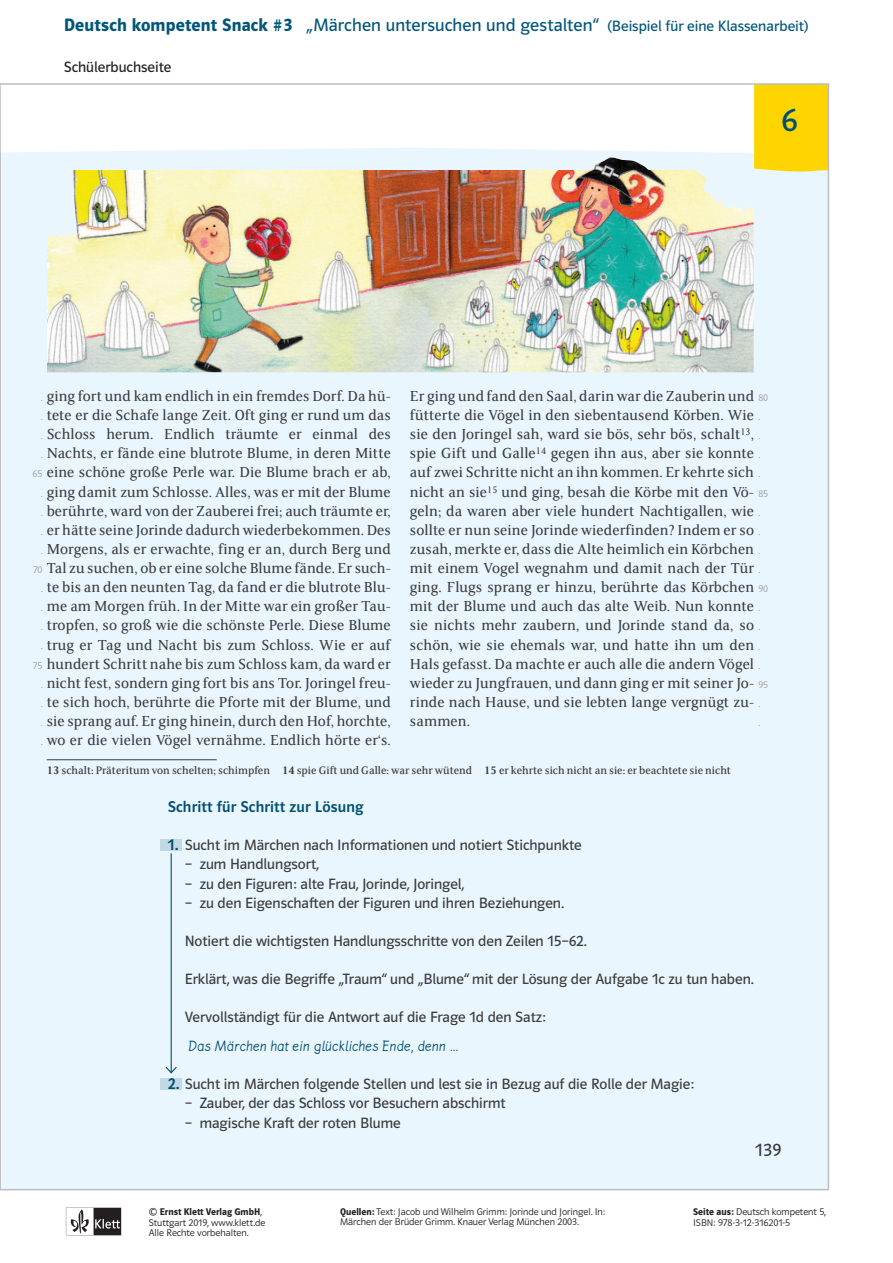
<style>
.page{position:relative;width:893px;height:1263px;background:#fff}
.page>*{position:absolute;margin:0;border:0;box-sizing:border-box;transform-origin:0 0}
.t1{font:34.5px "Polo 22 K Buch 9";color:#005071}
.t2{font:18px "Polo CEF";letter-spacing:.005em;color:#00567a}
.t3{font:18px "Polo CEF Regular 25";color:#3c3c3b}
.t4{font:16.05px/19px "FS Sally Klett Regular 14";letter-spacing:.005em;color:#3c3c3b;text-align:justify}
.t5{font:15.75px "Lemme 2017";letter-spacing:.02em;color:#005071}
.t6{font:15.75px "Polo CEF Medium 2";letter-spacing:.01em;color:#005071}
.t7{font:15px "Polo CEF Regular 25";color:#3c3c3b}
.t8{font:15px "Polo CEF";color:#231f20}
.t9{font:12px "FS Sally Klett Medium 5";color:#3c3c3b}
.t10{font:300 9.75px/10.5px "Polo CEF";color:#231f20}
.t11{font:9.75px/19px "Polo CEF Light 5";color:#9d9d9c}
.s1{font-weight:600}
.s2{font-size:15px}
.s3{font-family:"FS Sally Klett Semi Bold 13"}
.s4{font-family:"Polo CEF Medium 2";font-size:15.75px;color:#005071}
</style>
<div class="page">
<svg style="left:66px;top:1208px;width:55px;height:27px"></svg>
<div style="left:0;top:116px;width:828px;height:1073px;background:#eaf6fe"></div>
<svg style="left:3px;top:116px;width:751px;height:37px;background:#fdfefe"></svg>
<div style="left:754px;top:86px;width:72px;height:86px;background:#ffd500"></div>
<div style="left:160px;top:839px;width:22px;height:12px;background:#c1d8e5"></div>
<hr style="left:171px;top:853px;width:1px;height:220px;background:#005071">
<svg style="left:165px;top:1065px;width:12px;height:9px"></svg>
<div style="left:160px;top:1078px;width:22px;height:12px;background:#c1d8e5"></div>
<hr style="left:47px;top:759px;width:170px;height:1px;background:#3c3c3b">
<img style="left:47px;top:157px;width:707px;height:215px">
<svg style="left:0;top:83px;width:1px;height:1107px"></svg>
<p class="t2" style="left:64px;top:14px;width:746px"><span class="s1">Deutsch kompetent Snack #3</span> „Märchen untersuchen und gestalten“ <span class="s2">(Beispiel für eine Klassenarbeit)</span></p>
<p class="t8" style="left:64px;top:58px;width:109px">Schülerbuchseite</p>
<h1 class="t1" style="left:781px;top:101px;width:18px">6</h1>
<p class="t4" style="left:47px;top:386px;width:346px">ging fort und kam endlich in ein fremdes Dorf. Da hü&shy;tete er die Schafe lange Zeit. Oft ging er rund um das Schloss herum. Endlich träumte er einmal des Nachts, er fände eine blutrote Blume, in deren Mitte eine schöne große Perle war. Die Blume brach er ab, ging damit zum Schlosse. Alles, was er mit der Blume berührte, ward von der Zauberei frei; auch träumte er, er hätte seine Jorinde dadurch wiederbekommen. Des Morgens, als er erwachte, fing er an, durch Berg und Tal zu suchen, ob er eine solche Blume fände. Er such&shy;te bis an den neunten Tag, da fand er die blutrote Blu&shy;me am Morgen früh. In der Mitte war ein großer Tau&shy;tropfen, so groß wie die schönste Perle. Diese Blume trug er Tag und Nacht bis zum Schloss. Wie er auf hundert Schritt nahe bis zum Schloss kam, da ward er nicht fest, sondern ging fort bis ans Tor. Joringel freu&shy;te sich hoch, berührte die Pforte mit der Blume, und sie sprang auf. Er ging hinein, durch den Hof, horchte, wo er die vielen Vögel vernähme. Endlich hörte er‘s.</p>
<p class="t4" style="left:410px;top:386px;width:346px">Er ging und fand den Saal, darin war die Zauberin und fütterte die Vögel in den siebentausend Körben. Wie sie den Joringel sah, ward sie bös, sehr bös, schalt<sup>13</sup>, spie Gift und Galle<sup>14</sup> gegen ihn aus, aber sie konnte auf zwei Schritte nicht an ihn kommen. Er kehrte sich nicht an sie<sup>15</sup> und ging, besah die Körbe mit den Vö&shy;geln; da waren aber viele hundert Nachtigallen, wie sollte er nun seine Jorinde wiederfinden? Indem er so zusah, merkte er, dass die Alte heimlich ein Körbchen mit einem Vogel wegnahm und damit nach der Tür ging. Flugs sprang er hinzu, berührte das Körbchen mit der Blume und auch das alte Weib. Nun konnte sie nichts mehr zaubern, und Jorinde stand da, so schön, wie sie ehemals war, und hatte ihn um den Hals gefasst. Da machte er auch alle die andern Vögel wieder zu Jungfrauen, und dann ging er mit seiner Jo&shy;rinde nach Hause, und sie lebten lange vergnügt zu&shy;sammen.</p>
<p class="t9" style="left:47px;top:762px;width:686px"><span class="s3">13</span> schalt: Präteritum von schelten; schimpfen <span class="s3">14</span> spie Gift und Galle: war sehr wütend <span class="s3">15</span> er kehrte sich nicht an sie: er beachtete sie nicht</p>
<p class="t11" style="left:758px;top:388px;width:11px">80 .<br>.<br>.<br>.<br>85 .<br>.<br>.<br>.<br>90 .<br>.<br>.<br>.<br>95 .<br>.</p>
<p class="t11" style="left:33px;top:388px;width:12px;text-align:right">.<br>.<br>.<br>.<br>65 .<br>.<br>.<br>.<br>70 .<br>.<br>.<br>.<br>75 .<br>.<br>.<br>.</p>
<p class="t6" style="left:168px;top:797px;width:197px">Schritt für Schritt zur Lösung</p>
<p class="t7" style="left:168px;top:836px;width:416px"><span class="s4">1.</span> Sucht im Märchen nach Informationen und notiert Stichpunkte</p>
<p class="t7" style="left:185px;top:856px;width:136px">– zum Handlungsort,</p>
<p class="t7" style="left:185px;top:875px;width:281px">– zu den Figuren: alte Frau, Jorinde, Joringel,</p>
<p class="t7" style="left:185px;top:894px;width:381px">– zu den Eigenschaften der Figuren und ihren Beziehungen.</p>
<p class="t7" style="left:185px;top:932px;width:404px">Notiert die wichtigsten Handlungsschritte von den Zeilen 15–62.</p>
<p class="t7" style="left:185px;top:970px;width:571px">Erklärt, was die Begriffe „Traum“ und „Blume“ mit der Lösung der Aufgabe 1c zu tun haben.</p>
<p class="t7" style="left:185px;top:1008px;width:363px">Vervollständigt für die Antwort auf die Frage 1d den Satz:</p>
<p class="t5" style="left:189px;top:1037px;width:271px">Das Märchen hat ein glückliches Ende, denn …</p>
<p class="t7" style="left:168px;top:1075px;width:528px"><span class="s4">2.</span> Sucht im Märchen folgende Stellen und lest sie in Bezug auf die Rolle der Magie:</p>
<p class="t7" style="left:185px;top:1094px;width:322px">– Zauber, der das Schloss vor Besuchern abschirmt</p>
<p class="t7" style="left:185px;top:1114px;width:218px">– magische Kraft der roten Blume</p>
<p class="t3" style="left:755px;top:1139px;width:28px">139</p>
<p class="t10" style="left:149px;top:1206px;width:118px">© <span class="s1">Ernst Klett Verlag GmbH</span>,<br>Stuttgart 2019, www.klett.de<br>Alle Rechte vorbehalten.</p>
<p class="t10" style="left:340px;top:1206px;width:267px"><span class="s1">Quellen:</span> Text: Jacob und Wilhelm Grimm: Jorinde und Joringel. In:<br>Märchen der Brüder Grimm. Knauer Verlag München 2003.</p>
<p class="t10" style="left:693px;top:1206px;width:135px"><span class="s1">Seite aus:</span> Deutsch kompetent 5,<br>ISBN: 978-3-12-316201-5</p>
</div>
